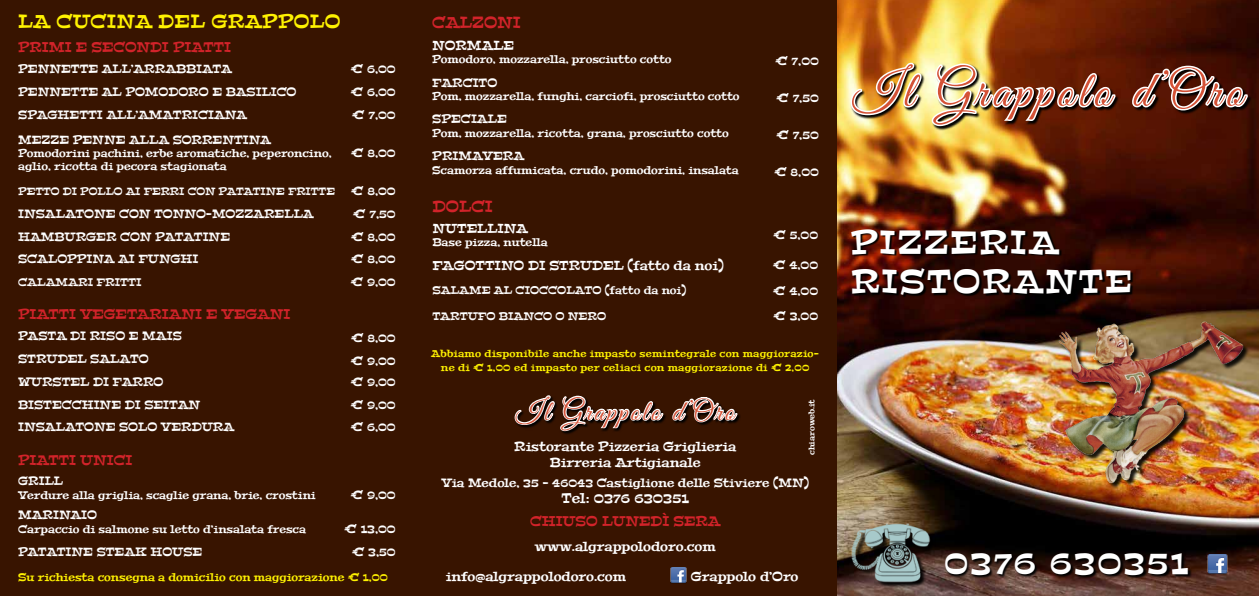
<style>
.page{position:relative;width:1259px;height:596px;background:#fff}
.page>*{position:absolute;margin:0;border:0;box-sizing:border-box;transform-origin:0 0}
.t1{font:50px "Great Vibes";letter-spacing:.09em;color:#d45237}
.t2{font:33px/39.6px "Peralta";letter-spacing:.06em;color:#fff}
.t3{font:28px "Great Vibes";letter-spacing:.09em;color:#d45237}
.t4{font:19px "Peralta";letter-spacing:.02em;color:#fff200}
.t5{font:16px "Peralta";color:#d2232a}
.t6{font:14px "Peralta";color:#d2232a}
.t7{font:14px "Peralta";color:#fff}
.t8{font:13px/15.6px "Peralta";color:#fff;text-align:center}
.t9{font:12px "Peralta";color:#fff}
.t10{font:11px/13.2px "Peralta";color:#fff}
.t11{font:11px "Peralta";color:#fff200}
.t12{font:10.6px "Peralta";color:#fff}
.t13{font:10px/14px "Peralta";letter-spacing:.02em;color:#fff200;text-align:center}
.t14{font:8px "Peralta";letter-spacing:-.005em;color:#fff}
</style>
<div class="page">
<img style="left:836px;top:0;width:423px;height:595px">
<div style="left:0;top:0;width:836px;height:595px;background:#381400"></div>
<svg style="left:850px;top:63px;width:401px;height:67px"></svg>
<img style="left:848px;top:61px;width:75px;height:56px">
<svg style="left:930px;top:62px;width:188px;height:66px"></svg>
<svg style="left:1130px;top:64px;width:120px;height:52px"></svg>
<svg style="left:852px;top:229px;width:281px;height:69px"></svg>
<svg style="left:945px;top:552px;width:246px;height:27px"></svg>
<svg style="left:514px;top:395px;width:151px;height:37px"></svg>
<svg style="left:672px;top:397px;width:67px;height:26px"></svg>
<img style="left:670px;top:567px;width:17px;height:16px">
<div style="left:1059px;top:322px;width:191px;height:167px;background:#000;opacity:.9"></div>
<img style="left:1057px;top:314px;width:187px;height:170px">
<svg style="left:853px;top:524px;width:82px;height:63px"></svg>
<img style="left:850px;top:522px;width:80px;height:59px">
<img style="left:1207px;top:554px;width:20px;height:20px">
<h3 class="t4" style="left:18px;top:9px;width:324px">LA CUCINA DEL GRAPPOLO</h3>
<p class="t6" style="left:18px;top:38px;width:214px">PRIMI E SECONDI PIATTI</p>
<p class="t9" style="left:18px;top:61px;width:215px">PENNETTE ALL’ARRABBIATA</p>
<p class="t9" style="left:350px;top:61px;width:47px">€ 6,00</p>
<p class="t9" style="left:18px;top:84px;width:280px">PENNETTE AL POMODORO E BASILICO</p>
<p class="t9" style="left:350px;top:84px;width:47px">€ 6,00</p>
<p class="t9" style="left:18px;top:107px;width:230px">SPAGHETTI ALL’AMATRICIANA</p>
<p class="t9" style="left:352px;top:107px;width:45px">€ 7,00</p>
<p class="t9" style="left:18px;top:132px;width:254px">MEZZE PENNE ALLA SORRENTINA</p>
<p class="t10" style="left:18px;top:147px;width:315px">Pomodorini pachini, erbe aromatiche, peperoncino, aglio, ricotta di pecora stagionata</p>
<p class="t9" style="left:351px;top:145px;width:46px">€ 8,00</p>
<p class="t12" style="left:18px;top:184px;width:318px">PETTO DI POLLO AI FERRI CON PATATINE FRITTE</p>
<p class="t9" style="left:351px;top:183px;width:46px">€ 8,00</p>
<p class="t9" style="left:18px;top:206px;width:297px">INSALATONE CON TONNO-MOZZARELLA</p>
<p class="t9" style="left:353px;top:206px;width:44px">€ 7,50</p>
<p class="t9" style="left:18px;top:229px;width:213px">HAMBURGER CON PATATINE</p>
<p class="t9" style="left:351px;top:229px;width:46px">€ 8,00</p>
<p class="t9" style="left:18px;top:251px;width:182px">SCALOPPINA AI FUNGHI</p>
<p class="t9" style="left:351px;top:251px;width:46px">€ 8,00</p>
<p class="t10" style="left:18px;top:275px;width:125px">CALAMARI FRITTI</p>
<p class="t9" style="left:350px;top:274px;width:47px">€ 9,00</p>
<p class="t6" style="left:18px;top:305px;width:274px">PIATTI VEGETARIANI E VEGANI</p>
<p class="t9" style="left:18px;top:328px;width:165px">PASTA DI RISO E MAIS</p>
<p class="t9" style="left:351px;top:330px;width:46px">€ 8,00</p>
<p class="t9" style="left:18px;top:351px;width:132px">STRUDEL SALATO</p>
<p class="t9" style="left:350px;top:352px;width:47px">€ 9,00</p>
<p class="t9" style="left:18px;top:374px;width:147px">WURSTEL DI FARRO</p>
<p class="t9" style="left:350px;top:374px;width:47px">€ 9,00</p>
<p class="t9" style="left:18px;top:396px;width:184px">BISTECCHINE DI SEITAN</p>
<p class="t9" style="left:350px;top:396px;width:47px">€ 9,00</p>
<p class="t9" style="left:18px;top:419px;width:218px">INSALATONE SOLO VERDURA</p>
<p class="t9" style="left:350px;top:419px;width:47px">€ 6,00</p>
<p class="t6" style="left:18px;top:451px;width:116px">PIATTI UNICI</p>
<p class="t9" style="left:18px;top:473px;width:47px">GRILL</p>
<p class="t10" style="left:18px;top:488px;width:299px">Verdure alla griglia, scaglie grana, brie, crostini</p>
<p class="t9" style="left:350px;top:487px;width:47px">€ 9,00</p>
<p class="t9" style="left:18px;top:507px;width:80px">MARINAIO</p>
<p class="t10" style="left:18px;top:522px;width:289px">Carpaccio di salmone su letto d’insalata fresca</p>
<p class="t9" style="left:344px;top:521px;width:53px">€ 13,00</p>
<p class="t9" style="left:18px;top:543px;width:186px">PATATINE STEAK HOUSE</p>
<p class="t9" style="left:352px;top:543px;width:45px">€ 3,50</p>
<p class="t11" style="left:18px;top:570px;width:371px">Su richiesta consegna a domicilio con maggiorazione € 1,00</p>
<h3 class="t5" style="left:432px;top:12px;width:90px">CALZONI</h3>
<p class="t8" style="left:432px;top:38px;width:83px">NORMALE</p>
<p class="t10" style="left:432px;top:53px;width:241px">Pomodoro, mozzarella, prosciutto cotto</p>
<p class="t9" style="left:775px;top:53px;width:45px">€ 7,00</p>
<p class="t9" style="left:432px;top:75px;width:66px">FARCITO</p>
<p class="t10" style="left:432px;top:89px;width:309px">Pom, mozzarella, funghi, carciofi, prosciutto cotto</p>
<p class="t9" style="left:776px;top:90px;width:44px">€ 7,50</p>
<p class="t9" style="left:432px;top:112px;width:76px">SPECIALE</p>
<p class="t10" style="left:432px;top:126px;width:298px">Pom, mozzarella, ricotta, grana, prosciutto cotto</p>
<p class="t9" style="left:776px;top:127px;width:44px">€ 7,50</p>
<p class="t9" style="left:432px;top:148px;width:93px">PRIMAVERA</p>
<p class="t10" style="left:432px;top:163px;width:308px">Scamorza affumicata, crudo, pomodorini, insalata</p>
<p class="t9" style="left:774px;top:164px;width:46px">€ 8,00</p>
<h3 class="t5" style="left:432px;top:196px;width:62px">DOLCI</h3>
<p class="t8" style="left:432px;top:221px;width:97px">NUTELLINA</p>
<p class="t10" style="left:432px;top:236px;width:117px">Base pizza, nutella</p>
<p class="t9" style="left:773px;top:227px;width:47px">€ 5,00</p>
<p class="t8" style="left:432px;top:257px;width:293px">FAGOTTINO DI STRUDEL (fatto da noi)</p>
<p class="t9" style="left:773px;top:257px;width:47px">€ 4,00</p>
<p class="t10" style="left:432px;top:284px;width:255px">SALAME AL CIOCCOLATO (fatto da noi)</p>
<p class="t9" style="left:773px;top:283px;width:47px">€ 4,00</p>
<p class="t10" style="left:432px;top:309px;width:175px">TARTUFO BIANCO O NERO</p>
<p class="t9" style="left:773px;top:308px;width:47px">€ 3,00</p>
<p class="t13" style="left:431px;top:346px;width:389px">Abbiamo disponibile anche impasto semintegrale con maggiorazio&shy;ne di € 1,00 ed impasto per celiaci con maggiorazione di € 2,00</p>
<h3 class="t3" style="left:516px;top:395px;width:220px">Il Grappolo d’Oro</h3>
<p class="t14" style="left:806px;top:454px;width:57px;rotate:-90deg">chiaroweb.it</p>
<p class="t8" style="left:514px;top:438px;width:223px">Ristorante Pizzeria Griglieria<br>Birreria Artigianale</p>
<p class="t9" style="left:441px;top:474px;width:369px">Via Medole, 35 - 46043 Castiglione delle Stiviere (MN)</p>
<p class="t7" style="left:561px;top:489px;width:129px">Tel: 0376 630351</p>
<p class="t6" style="left:530px;top:511px;width:192px">CHIUSO LUNEDÌ SERA</p>
<p class="t8" style="left:535px;top:539px;width:182px">www.algrappolodoro.com</p>
<p class="t8" style="left:446px;top:568px;width:182px">info@algrappolodoro.com</p>
<p class="t8" style="left:691px;top:568px;width:109px">Grappolo d’Oro</p>
<h1 class="t1" style="left:853px;top:63px;width:391px">Il Grappolo d’Oro</h1>
<h2 class="t2" style="left:850px;top:223px;width:283px">PIZZERIA<br>RISTORANTE</h2>
<h2 class="t2" style="left:944px;top:543px;width:246px">0376 630351</h2>
</div>
